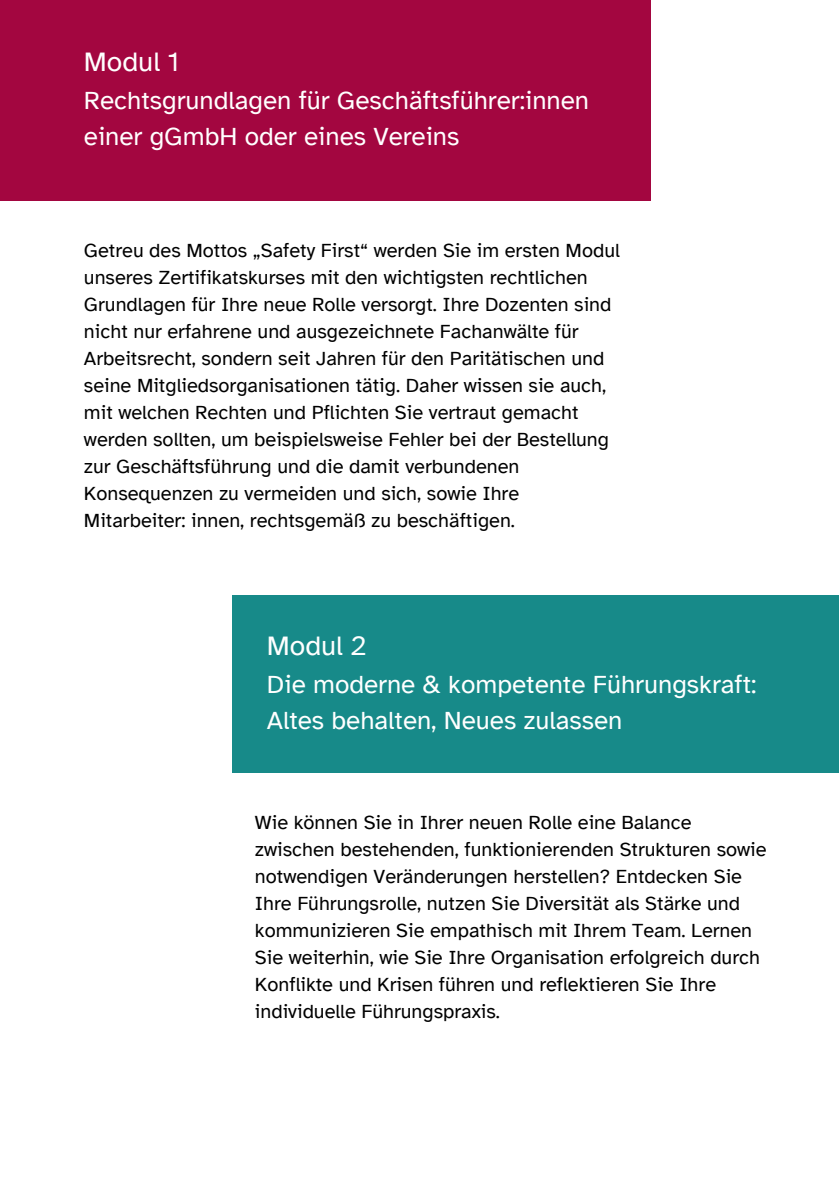
<style>
.page{position:relative;width:839px;height:1191px;background:#fff}
.page>*{position:absolute;margin:0;border:0;box-sizing:border-box;transform-origin:0 0}
.t1{font:28px "Atkinson Hyperlegible";color:#fff}
.t2{font:26px/36px "Atkinson Hyperlegible";color:#fff}
.t3{font:20px/27px "Atkinson Hyperlegible";color:#000}
</style>
<div class="page">
<div style="left:0;top:0;width:650px;height:201px;background:#a30640"></div>
<div style="left:232px;top:595px;width:606px;height:177px;background:#178a89"></div>
<h1 class="t1" style="left:84px;top:46px;width:97px">Modul 1</h1>
<h2 class="t2" style="left:84px;top:82px;width:506px">Rechtsgrundlagen für Geschäftsführer:innen einer gGmbH oder eines Vereins</h2>
<p class="t3" style="left:84px;top:237px;width:537px">Getreu des Mottos „Safety First“ werden Sie im ersten Modul unseres Zertifikatskurses mit den wichtigsten rechtlichen Grundlagen für Ihre neue Rolle versorgt. Ihre Dozenten sind nicht nur erfahrene und ausgezeichnete Fachanwälte für Arbeitsrecht, sondern seit Jahren für den Paritätischen und seine Mitgliedsorganisationen tätig. Daher wissen sie auch, mit welchen Rechten und Pflichten Sie vertraut gemacht werden sollten, um beispielsweise Fehler bei der Bestellung zur Geschäftsführung und die damit verbundenen Konsequenzen zu vermeiden und sich, sowie Ihre Mitarbeiter: innen, rechtsgemäß zu beschäftigen.</p>
<h1 class="t1" style="left:267px;top:630px;width:101px">Modul 2</h1>
<h2 class="t2" style="left:267px;top:666px;width:491px">Die moderne &amp; kompetente Führungskraft:<br>Altes behalten, Neues zulassen</h2>
<p class="t3" style="left:255px;top:809px;width:513px">Wie können Sie in Ihrer neuen Rolle eine Balance zwischen bestehenden, funktionierenden Strukturen sowie notwendigen Veränderungen herstellen? Entdecken Sie Ihre Führungsrolle, nutzen Sie Diversität als Stärke und kommunizieren Sie empathisch mit Ihrem Team. Lernen Sie weiterhin, wie Sie Ihre Organisation erfolgreich durch Konflikte und Krisen führen und reflektieren Sie Ihre individuelle Führungspraxis.</p>
</div>
